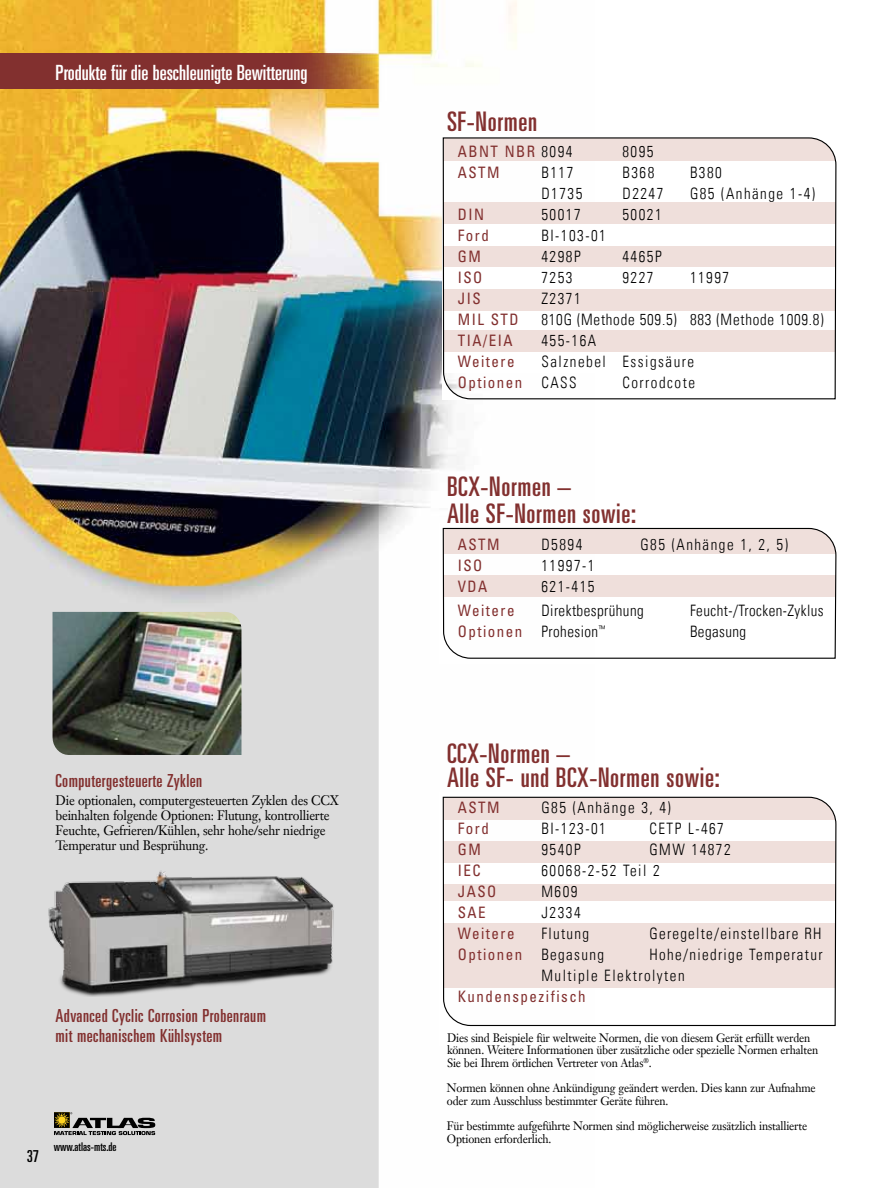
<style>
.page{position:relative;width:891px;height:1188px;background:#fff}
.page>*{position:absolute;margin:0;border:0;box-sizing:border-box;transform-origin:0 0}
.t1{font:ultra-condensed 27px/27px "Univers";letter-spacing:.025em;color:#82302f}
.t2{font:ultra-condensed 21px "Univers";color:#fff}
.t3{font:ultra-condensed 18px/19.5px "Univers";letter-spacing:.025em;color:#82302f}
.t4{font:ultra-condensed 16.5px "Univers";color:#000}
.t5{font:300 condensed 15.75px/21px "Univers LT";letter-spacing:.1em;color:#000;scale:.95 1}
.t6{font:condensed 15.75px "Univers";letter-spacing:.1em;color:#82302f;scale:.95 1}
.t7{font:300 condensed 15.75px "Univers LT";letter-spacing:.03em;color:#000;scale:.95 1}
.t8{font:300 condensed 15.75px "Univers LT";letter-spacing:.05em;color:#000;scale:.95 1}
.t9{font:13.5px/15px "Janson Text LT";letter-spacing:-.015em;color:#000;scale:.93 1}
.t10{font:12px/12.6px "Janson Text LT";letter-spacing:-.015em;color:#000;scale:.93 1}
.t11{font:ultra-condensed 12px "Univers";color:#000}
.s1{font-family:"Univers LT";font-weight:300;color:#000}
.s2{font-family:"Univers";font-weight:400;color:#82302f}
</style>
<div class="page">
<img style="left:0;top:0;width:594px;height:1188px">
<svg style="left:0;top:53px;width:377px;height:36px;fill:#82302f"></svg>
<svg style="left:439px;top:793px;width:398px;height:253px"></svg>
<svg style="left:443px;top:133px;width:394px;height:266px"></svg>
<svg style="left:439px;top:524px;width:398px;height:139px"></svg>
<svg style="left:54px;top:1112px;width:101px;height:23px"></svg>
<img style="left:52px;top:612px;width:190px;height:143px">
<img style="left:45px;top:859px;width:298px;height:138px">
<h2 class="t2" style="left:56px;top:60px;width:253px">Produkte für die beschleunigte Bewitterung</h2>
<h3 class="t3" style="left:56px;top:771px;width:148px">Computergesteuerte Zyklen</h3>
<p class="t9" style="left:56px;top:792px;width:306px">Die optionalen, computergesteuerten Zyklen des CCX beinhalten folgende Optionen: Flutung, kontrollierte Feuchte, Gefrieren/Kühlen, sehr hohe/sehr niedrige Temperatur und Besprühung.</p>
<h3 class="t3" style="left:56px;top:1006px;width:212px">Advanced Cyclic Corrosion Probenraum mit mechanischem Kühlsystem</h3>
<h3 class="t4" style="left:27px;top:1147px;width:14px">37</h3>
<p class="t11" style="left:54px;top:1140px;width:64px">www.atlas-mts.de</p>
<h1 class="t1" style="left:447px;top:108px;width:92px">SF-Normen</h1>
<h3 class="t6" style="left:458px;top:142px;width:122px">ABNT NBR <span class="s1">8094</span></h3>
<h3 class="t5" style="left:623px;top:141px;width:34px">8095</h3>
<h3 class="t6" style="left:458px;top:163px;width:46px">ASTM</h3>
<h3 class="t5" style="left:542px;top:162px;width:35px">B117</h3>
<h3 class="t5" style="left:623px;top:162px;width:35px">B368</h3>
<h3 class="t5" style="left:690px;top:162px;width:35px">B380</h3>
<h3 class="t5" style="left:542px;top:183px;width:45px">D1735</h3>
<h3 class="t5" style="left:623px;top:183px;width:45px">D2247</h3>
<h3 class="t5" style="left:690px;top:183px;width:133px">G85 (Anhänge 1-4)</h3>
<h3 class="t6" style="left:458px;top:205px;width:29px">DIN</h3>
<h3 class="t5" style="left:542px;top:204px;width:43px">50017</h3>
<h3 class="t5" style="left:623px;top:204px;width:43px">50021</h3>
<h3 class="t6" style="left:458px;top:226px;width:34px">Ford</h3>
<h3 class="t5" style="left:542px;top:225px;width:69px">BI-103-01</h3>
<h3 class="t6" style="left:458px;top:247px;width:26px">GM</h3>
<h3 class="t5" style="left:542px;top:246px;width:43px">4298P</h3>
<h3 class="t5" style="left:623px;top:246px;width:43px">4465P</h3>
<h3 class="t6" style="left:458px;top:268px;width:27px">ISO</h3>
<h3 class="t5" style="left:542px;top:267px;width:34px">7253</h3>
<h3 class="t5" style="left:623px;top:267px;width:34px">9227</h3>
<h3 class="t5" style="left:690px;top:267px;width:43px">11997</h3>
<h3 class="t6" style="left:458px;top:289px;width:26px">JIS</h3>
<h3 class="t5" style="left:542px;top:288px;width:43px">Z2371</h3>
<h3 class="t6" style="left:458px;top:310px;width:66px">MIL STD</h3>
<h3 class="t8" style="left:542px;top:310px;width:298px">810G (Methode 509.5) 883 (Methode 1009.8)</h3>
<h3 class="t6" style="left:458px;top:331px;width:59px">TIA/EIA</h3>
<h3 class="t5" style="left:542px;top:330px;width:59px">455-16A</h3>
<h3 class="t6" style="left:458px;top:352px;width:61px">Weitere</h3>
<h3 class="t5" style="left:542px;top:351px;width:162px">Salznebel Essigsäure</h3>
<h3 class="t6" style="left:458px;top:373px;width:127px">Optionen <span class="s1">CASS</span></h3>
<h3 class="t5" style="left:623px;top:372px;width:78px">Corrodcote</h3>
<h1 class="t1" style="left:447px;top:473px;width:191px">BCX-Normen –<br>Alle SF-Normen sowie:</h1>
<h3 class="t6" style="left:458px;top:534px;width:46px">ASTM</h3>
<h3 class="t5" style="left:542px;top:534px;width:45px">D5894</h3>
<h3 class="t5" style="left:640px;top:534px;width:157px">G85 (Anhänge 1, 2, 5)</h3>
<h3 class="t6" style="left:458px;top:555px;width:27px">ISO</h3>
<h3 class="t5" style="left:542px;top:555px;width:57px">11997-1</h3>
<h3 class="t6" style="left:458px;top:576px;width:33px">VDA</h3>
<h3 class="t5" style="left:542px;top:576px;width:57px">621-415</h3>
<h3 class="t6" style="left:458px;top:600px;width:61px">Weitere</h3>
<h3 class="t7" style="left:542px;top:601px;width:109px">Direktbesprühung</h3>
<h3 class="t7" style="left:690px;top:601px;width:142px">Feucht-/Trocken-Zyklus</h3>
<h3 class="t7" style="left:458px;top:622px;width:156px"><span class="s2">Optionen</span> Prohesion<sup>™</sup></h3>
<h3 class="t7" style="left:690px;top:622px;width:61px">Begasung</h3>
<h1 class="t1" style="left:447px;top:741px;width:274px;line-height:24px">CCX-Normen –<br>Alle SF- und BCX-Normen sowie:</h1>
<h3 class="t6" style="left:458px;top:798px;width:46px">ASTM</h3>
<h3 class="t5" style="left:542px;top:797px;width:138px">G85 (Anhänge 3, 4)</h3>
<h3 class="t6" style="left:458px;top:819px;width:34px">Ford</h3>
<h3 class="t5" style="left:542px;top:818px;width:69px">BI-123-01</h3>
<h3 class="t5" style="left:649px;top:818px;width:80px">CETP L-467</h3>
<h3 class="t6" style="left:458px;top:840px;width:26px">GM</h3>
<h3 class="t5" style="left:542px;top:839px;width:43px">9540P</h3>
<h3 class="t5" style="left:649px;top:839px;width:87px">GMW 14872</h3>
<h3 class="t6" style="left:458px;top:861px;width:26px">IEC</h3>
<h3 class="t5" style="left:542px;top:860px;width:126px">60068-2-52 Teil 2</h3>
<h3 class="t6" style="left:458px;top:882px;width:42px">JASO</h3>
<h3 class="t5" style="left:542px;top:881px;width:39px">M609</h3>
<h3 class="t6" style="left:458px;top:903px;width:31px">SAE</h3>
<h3 class="t5" style="left:542px;top:902px;width:43px">J2334</h3>
<h3 class="t6" style="left:458px;top:924px;width:61px">Weitere</h3>
<h3 class="t5" style="left:542px;top:923px;width:52px">Flutung</h3>
<h3 class="t5" style="left:649px;top:923px;width:183px">Geregelte/einstellbare RH</h3>
<h3 class="t6" style="left:458px;top:945px;width:155px">Optionen <span class="s1">Begasung</span></h3>
<h3 class="t5" style="left:542px;top:944px;width:297px;text-indent:108px">Hohe/niedrige Temperatur<br>Multiple Elektrolyten</h3>
<h3 class="t6" style="left:458px;top:987px;width:136px">Kundenspezifisch</h3>
<p class="t10" style="left:447px;top:1031px;width:401px">Dies sind Beispiele für weltweite Normen, die von diesem Gerät erfüllt werden können. Weitere Informationen über zusätzliche oder spezielle Normen erhalten<br>Sie bei Ihrem örtlichen Vertreter von Atlas<sup>®</sup>.</p>
<p class="t10" style="left:447px;top:1082px;width:398px">Normen können ohne Ankündigung geändert werden. Dies kann zur Aufnahme oder zum Ausschluss bestimmter Geräte führen.</p>
<p class="t10" style="left:447px;top:1119px;width:389px">Für bestimmte aufgeführte Normen sind möglicherweise zusätzlich installierte<br>Optionen erforderlich.</p>
</div>
